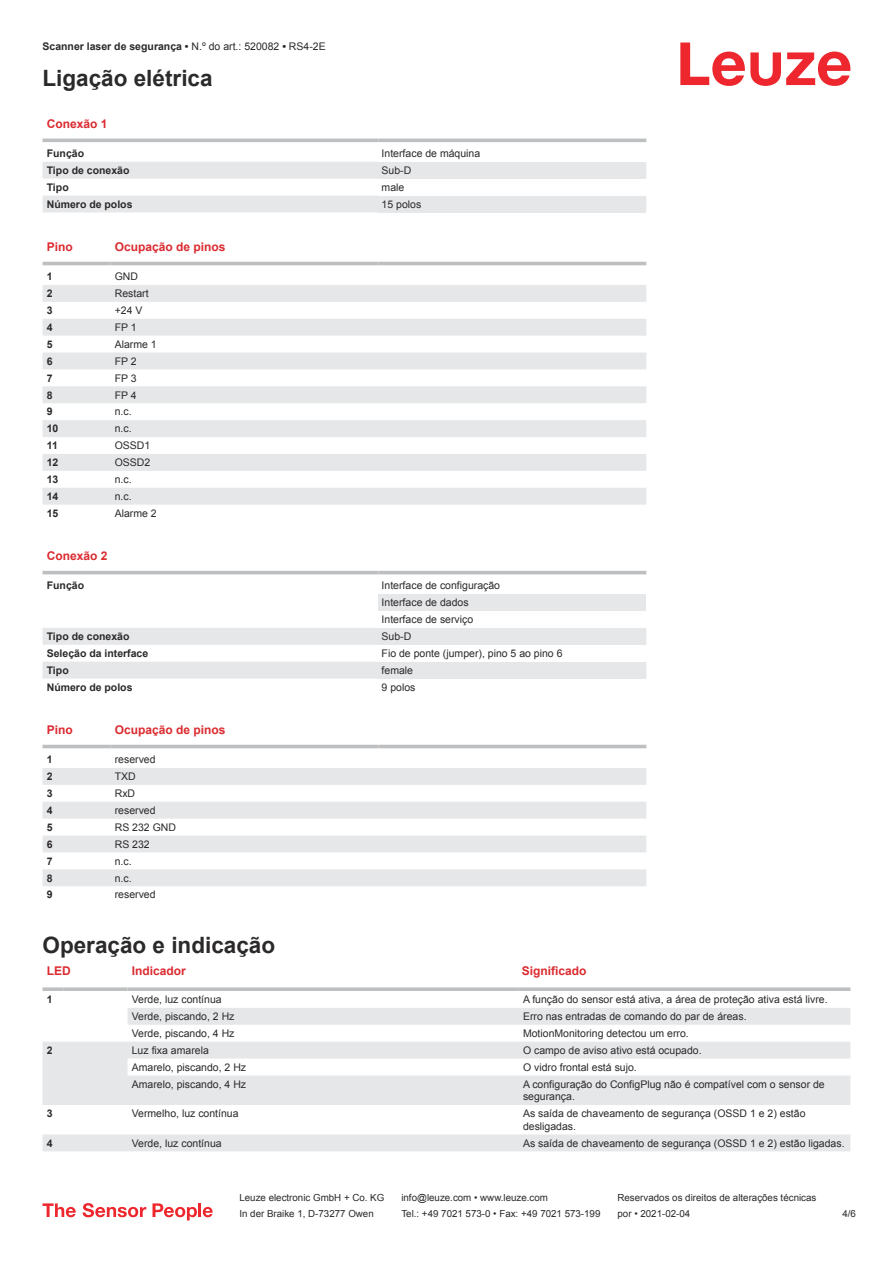
<style>
.page{position:relative;width:893px;height:1263px;background:#fff}
.page>*{position:absolute;margin:0;border:0;box-sizing:border-box;transform-origin:0 0}
.t1{font:700 22.5px "Arial";color:#2b292a}
.t2{font:700 12px "Arial";color:#db2a30}
.t3{font:10.5px/17px "Arial";color:#2b292a}
.t4{font:700 10.5px "Arial";color:#2b292a}
.t5{font:9.75px "Arial";color:#2b292a}
.s1{font-weight:400}
</style>
<div class="page">
<svg style="left:680px;top:43px;width:170px;height:43px"></svg>
<svg style="left:43px;top:138px;width:603px;height:1px"></svg>
<svg style="left:43px;top:162px;width:335px;height:50px"></svg>
<hr style="left:43px;top:139px;width:335px;height:3px;background:#bdbfc1">
<hr style="left:378px;top:139px;width:268px;height:3px;background:#bdbfc1">
<div style="left:378px;top:162px;width:268px;height:17px;background:#e6e7e9"></div>
<div style="left:378px;top:196px;width:268px;height:16px;background:#e6e7e9"></div>
<svg style="left:43px;top:261px;width:603px;height:5px"></svg>
<svg style="left:43px;top:285px;width:603px;height:220px;fill:#e6e7e9"></svg>
<hr style="left:43px;top:262px;width:68px;height:3px;background:#bdbfc1">
<hr style="left:111px;top:262px;width:267px;height:3px;background:#bdbfc1">
<hr style="left:378px;top:262px;width:268px;height:3px;background:#bdbfc1">
<svg style="left:43px;top:570px;width:603px;height:109px"></svg>
<hr style="left:43px;top:571px;width:335px;height:3px;background:#bdbfc1">
<hr style="left:378px;top:571px;width:268px;height:3px;background:#bdbfc1">
<svg style="left:43px;top:577px;width:603px;height:101px"></svg>
<div style="left:378px;top:594px;width:268px;height:17px;background:#e6e7e9"></div>
<div style="left:378px;top:628px;width:268px;height:17px;background:#e6e7e9"></div>
<div style="left:378px;top:645px;width:268px;height:17px;background:#fff"></div>
<div style="left:378px;top:662px;width:268px;height:16px;background:#e6e7e9"></div>
<div style="left:378px;top:678px;width:268px;height:17px;background:#fff"></div>
<svg style="left:43px;top:744px;width:603px;height:5px"></svg>
<svg style="left:43px;top:768px;width:603px;height:118px;fill:#e6e7e9"></svg>
<hr style="left:43px;top:745px;width:68px;height:3px;background:#bdbfc1">
<hr style="left:111px;top:745px;width:267px;height:3px;background:#bdbfc1">
<hr style="left:378px;top:745px;width:268px;height:3px;background:#bdbfc1">
<svg style="left:43px;top:1008px;width:807px;height:143px;fill:#e6e7e9"></svg>
<svg style="left:43px;top:987px;width:21px;height:4px"></svg>
<svg style="left:64px;top:987px;width:64px;height:4px"></svg>
<svg style="left:128px;top:987px;width:391px;height:4px;background:#c3c5c7"></svg>
<svg style="left:519px;top:987px;width:331px;height:4px"></svg>
<svg style="left:43px;top:1203px;width:33px;height:14px"></svg>
<svg style="left:83px;top:1203px;width:63px;height:14px"></svg>
<svg style="left:153px;top:1203px;width:44px;height:17px"></svg>
<hr style="left:198px;top:1203px;width:3px;height:14px;background:#ed272d">
<svg style="left:203px;top:1207px;width:10px;height:10px"></svg>
<p class="t4" style="left:43px;top:43px;width:285px">Scanner laser de segurança • <span class="s1">N.º do art.: 520082</span> • <span class="s1">RS4-2E</span></p>
<h1 class="t1" style="left:43px;top:70px;width:172px">Ligação elétrica</h1>
<p class="t2" style="left:47px;top:119px;width:62px">Conexão 1</p>
<p class="t4" style="left:47px;top:149px;width:39px">Função</p>
<p class="t3" style="left:382px;top:146px;width:100px">Interface de máquina</p>
<p class="t4" style="left:47px;top:166px;width:84px">Tipo de conexão</p>
<p class="t3" style="left:382px;top:163px;width:31px">Sub-D</p>
<p class="t4" style="left:47px;top:183px;width:23px">Tipo</p>
<p class="t3" style="left:382px;top:180px;width:24px">male</p>
<p class="t4" style="left:47px;top:200px;width:87px">Número de polos</p>
<p class="t3" style="left:382px;top:197px;width:41px">15 polos</p>
<p class="t2" style="left:47px;top:242px;width:28px">Pino</p>
<p class="t2" style="left:115px;top:242px;width:112px">Ocupação de pinos</p>
<p class="t4" style="left:47px;top:273px;width:7px">1</p>
<p class="t3" style="left:115px;top:269px;width:25px">GND</p>
<p class="t4" style="left:47px;top:289px;width:7px">2</p>
<p class="t3" style="left:115px;top:286px;width:35px">Restart</p>
<p class="t4" style="left:47px;top:306px;width:7px">3</p>
<p class="t3" style="left:115px;top:303px;width:29px">+24 V</p>
<p class="t4" style="left:47px;top:323px;width:7px">4</p>
<p class="t3" style="left:115px;top:320px;width:23px">FP 1</p>
<p class="t4" style="left:47px;top:340px;width:7px">5</p>
<p class="t3" style="left:115px;top:337px;width:44px">Alarme 1</p>
<p class="t4" style="left:47px;top:357px;width:7px">6</p>
<p class="t3" style="left:115px;top:353px;width:23px">FP 2</p>
<p class="t4" style="left:47px;top:374px;width:7px">7</p>
<p class="t3" style="left:115px;top:370px;width:23px">FP 3</p>
<p class="t4" style="left:47px;top:391px;width:7px">8</p>
<p class="t3" style="left:115px;top:387px;width:23px">FP 4</p>
<p class="t4" style="left:47px;top:408px;width:7px">9</p>
<p class="t3" style="left:115px;top:404px;width:18px">n.c.</p>
<p class="t4" style="left:47px;top:425px;width:13px">10</p>
<p class="t3" style="left:115px;top:421px;width:18px">n.c.</p>
<p class="t4" style="left:47px;top:442px;width:13px">11</p>
<p class="t3" style="left:115px;top:438px;width:37px">OSSD1</p>
<p class="t4" style="left:47px;top:458px;width:13px">12</p>
<p class="t3" style="left:115px;top:455px;width:37px">OSSD2</p>
<p class="t4" style="left:47px;top:475px;width:13px">13</p>
<p class="t3" style="left:115px;top:472px;width:18px">n.c.</p>
<p class="t4" style="left:47px;top:492px;width:13px">14</p>
<p class="t3" style="left:115px;top:489px;width:18px">n.c.</p>
<p class="t4" style="left:47px;top:509px;width:13px">15</p>
<p class="t3" style="left:115px;top:506px;width:44px">Alarme 2</p>
<p class="t2" style="left:47px;top:551px;width:62px">Conexão 2</p>
<p class="t4" style="left:47px;top:582px;width:39px">Função</p>
<p class="t3" style="left:382px;top:578px;width:120px">Interface de configuração<br>Interface de dados<br>Interface de serviço</p>
<p class="t4" style="left:47px;top:632px;width:84px">Tipo de conexão</p>
<p class="t3" style="left:382px;top:629px;width:31px">Sub-D</p>
<p class="t4" style="left:47px;top:649px;width:103px">Seleção da interface</p>
<p class="t3" style="left:382px;top:646px;width:182px">Fio de ponte (jumper), pino 5 ao pino 6</p>
<p class="t4" style="left:47px;top:666px;width:23px">Tipo</p>
<p class="t3" style="left:382px;top:663px;width:33px">female</p>
<p class="t4" style="left:47px;top:683px;width:87px">Número de polos</p>
<p class="t3" style="left:382px;top:679px;width:35px">9 polos</p>
<p class="t2" style="left:47px;top:725px;width:28px">Pino</p>
<p class="t2" style="left:115px;top:725px;width:112px">Ocupação de pinos</p>
<p class="t4" style="left:47px;top:755px;width:7px">1</p>
<p class="t3" style="left:115px;top:752px;width:42px">reserved</p>
<p class="t4" style="left:47px;top:772px;width:7px">2</p>
<p class="t3" style="left:115px;top:769px;width:22px">TXD</p>
<p class="t4" style="left:47px;top:789px;width:7px">3</p>
<p class="t3" style="left:115px;top:786px;width:22px">RxD</p>
<p class="t4" style="left:47px;top:806px;width:7px">4</p>
<p class="t3" style="left:115px;top:803px;width:42px">reserved</p>
<p class="t4" style="left:47px;top:823px;width:7px">5</p>
<p class="t3" style="left:115px;top:820px;width:63px">RS 232 GND</p>
<p class="t4" style="left:47px;top:840px;width:7px">6</p>
<p class="t3" style="left:115px;top:836px;width:37px">RS 232</p>
<p class="t4" style="left:47px;top:857px;width:7px">7</p>
<p class="t3" style="left:115px;top:853px;width:18px">n.c.</p>
<p class="t4" style="left:47px;top:874px;width:7px">8</p>
<p class="t3" style="left:115px;top:870px;width:18px">n.c.</p>
<p class="t4" style="left:47px;top:891px;width:7px">9</p>
<p class="t3" style="left:115px;top:887px;width:42px">reserved</p>
<h1 class="t1" style="left:43px;top:937px;width:234px">Operação e indicação</h1>
<p class="t2" style="left:47px;top:966px;width:25px">LED</p>
<p class="t2" style="left:132px;top:966px;width:56px">Indicador</p>
<p class="t2" style="left:522px;top:966px;width:66px">Significado</p>
<p class="t4" style="left:47px;top:995px;width:7px">1</p>
<p class="t3" style="left:132px;top:992px;width:91px">Verde, luz contínua</p>
<p class="t3" style="left:523px;top:992px;width:306px">A função do sensor está ativa, a área de proteção ativa está livre.</p>
<p class="t3" style="left:132px;top:1009px;width:104px">Verde, piscando, 2 Hz</p>
<p class="t3" style="left:523px;top:1009px;width:225px">Erro nas entradas de comando do par de áreas.</p>
<p class="t3" style="left:132px;top:1026px;width:104px">Verde, piscando, 4 Hz</p>
<p class="t3" style="left:523px;top:1026px;width:167px">MotionMonitoring detectou um erro.</p>
<p class="t4" style="left:47px;top:1046px;width:7px">2</p>
<p class="t3" style="left:132px;top:1043px;width:79px">Luz fixa amarela</p>
<p class="t3" style="left:523px;top:1043px;width:180px">O campo de aviso ativo está ocupado.</p>
<p class="t3" style="left:132px;top:1059px;width:116px">Amarelo, piscando, 2 Hz</p>
<p class="t3" style="left:523px;top:1059px;width:115px">O vidro frontal está sujo.</p>
<p class="t3" style="left:132px;top:1076px;width:116px">Amarelo, piscando, 4 Hz</p>
<p class="t3" style="left:523px;top:1079px;width:303px;line-height:12.6px">A configuração do ConfigPlug não é compatível com o sensor de segurança.</p>
<p class="t4" style="left:47px;top:1109px;width:7px">3</p>
<p class="t3" style="left:132px;top:1106px;width:108px">Vermelho, luz contínua</p>
<p class="t3" style="left:523px;top:1108px;width:284px;line-height:12.6px">As saída de chaveamento de segurança (OSSD 1 e 2) estão desligadas.</p>
<p class="t4" style="left:47px;top:1139px;width:7px">4</p>
<p class="t3" style="left:132px;top:1135px;width:91px">Verde, luz contínua</p>
<p class="t3" style="left:523px;top:1135px;width:323px">As saída de chaveamento de segurança (OSSD 1 e 2) estão ligadas.</p>
<p class="t5" style="left:239px;top:1194px;width:146px">Leuze electronic GmbH + Co. KG</p>
<p class="t5" style="left:401px;top:1194px;width:148px">info@leuze.com • www.leuze.com</p>
<p class="t5" style="left:617px;top:1194px;width:200px">Reservados os direitos de alterações técnicas</p>
<p class="t5" style="left:239px;top:1210px;width:136px">In der Braike 1, D-73277 Owen</p>
<p class="t5" style="left:401px;top:1210px;width:201px">Tel.: +49 7021 573-0 • Fax: +49 7021 573-199</p>
<p class="t5" style="left:617px;top:1210px;width:74px">por • 2021-02-04</p>
<p class="t5" style="left:842px;top:1210px;width:15px">4 /6</p>
</div>
